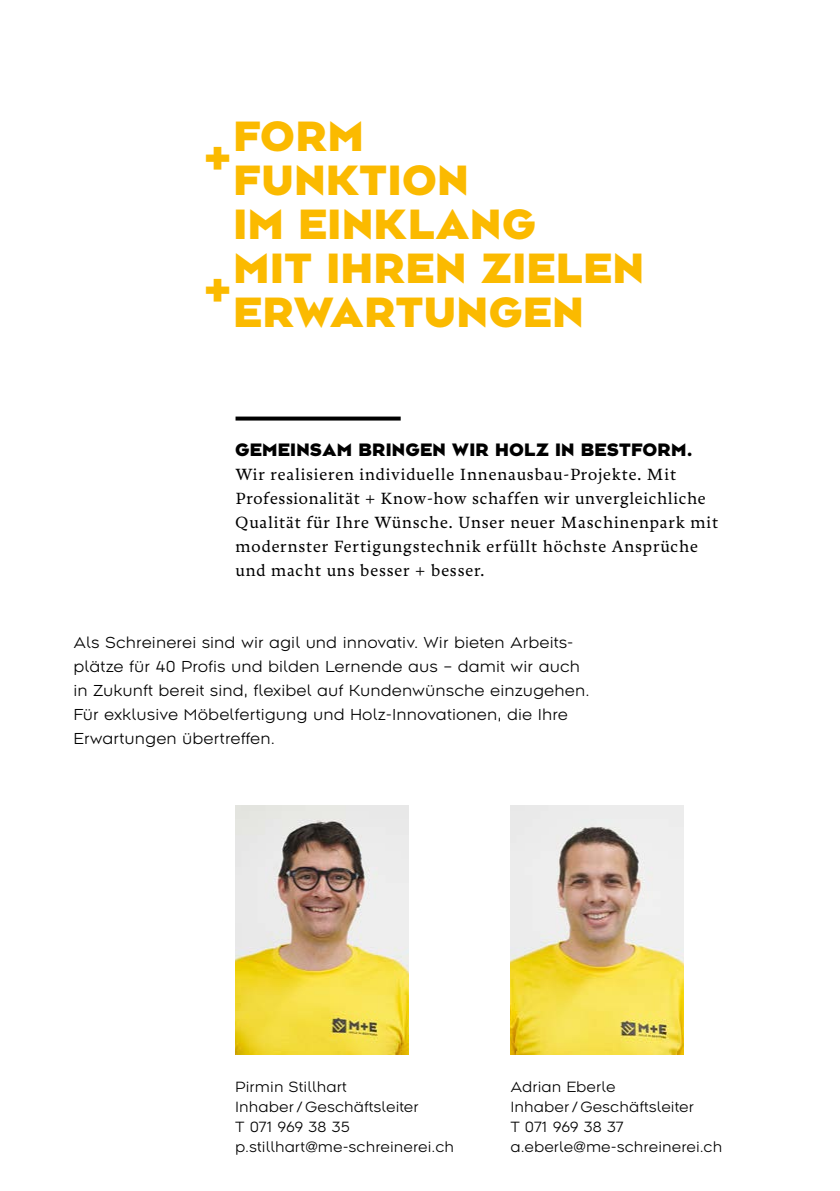
<style>
.page{position:relative;width:840px;height:1191px;background:#fff}
.page>*{position:absolute;margin:0;border:0;box-sizing:border-box;transform-origin:0 0}
.t1{font:900 40px/44px "Bonn BF";letter-spacing:.05em;color:#fbba00}
.t2{font:500 17px/24px "Freya";letter-spacing:.05em;color:#000}
.t3{font:900 17px "Bonn BF";letter-spacing:.05em;color:#000}
.t4{font:300 15px/24px "Bonn BF";letter-spacing:.05em;color:#000}
.t5{font:300 14px/20px "Bonn BF";letter-spacing:.05em;color:#000}
</style>
<div class="page">
<img style="left:510px;top:805px;width:173px;height:249px">
<img style="left:235px;top:805px;width:173px;height:249px">
<svg style="left:235px;top:416px;width:165px;height:4px"></svg>
<h1 class="t1" style="left:234px;top:115px;width:410px">FORM<br>FUNKTION<br>IM EINKLANG<br>MIT IHREN ZIELEN<br>ERWARTUNGEN</h1>
<h1 class="t1" style="left:204px;top:136px;width:28px">+</h1>
<h1 class="t1" style="left:204px;top:267px;width:28px">+</h1>
<p class="t3" style="left:235px;top:438px;width:458px">GEMEINSAM BRINGEN WIR HOLZ IN BESTFORM.</p>
<p class="t2" style="left:235px;top:463px;width:484px">Wir realisieren individuelle Innenausbau-Projekte. Mit Professionalität + Know-how schaffen wir unvergleichliche Qualität für Ihre Wünsche. Unser neuer Maschinenpark mit modernster Fertigungstechnik erfüllt höchste Ansprüche und macht uns besser + besser.</p>
<p class="t4" style="left:74px;top:631px;width:516px">Als Schreinerei sind wir agil und innovativ. Wir bieten Arbeits&shy;plätze für 40 Profis und bilden Lernende aus – damit wir auch in Zukunft bereit sind, flexibel auf Kundenwünsche einzugehen.<br>Für exklusive Möbelfertigung und Holz-Innovationen, die Ihre Erwartungen übertreffen.</p>
<p class="t5" style="left:235px;top:1076px;width:220px">Pirmin Stillhart<br>Inhaber / Geschäftsleiter<br>T 071 969 38 35 p.stillhart@me-schreinerei.ch</p>
<p class="t5" style="left:510px;top:1076px;width:212px">Adrian Eberle<br>Inhaber / Geschäftsleiter<br>T 071 969 38 37 a.eberle@me-schreinerei.ch</p>
</div>
